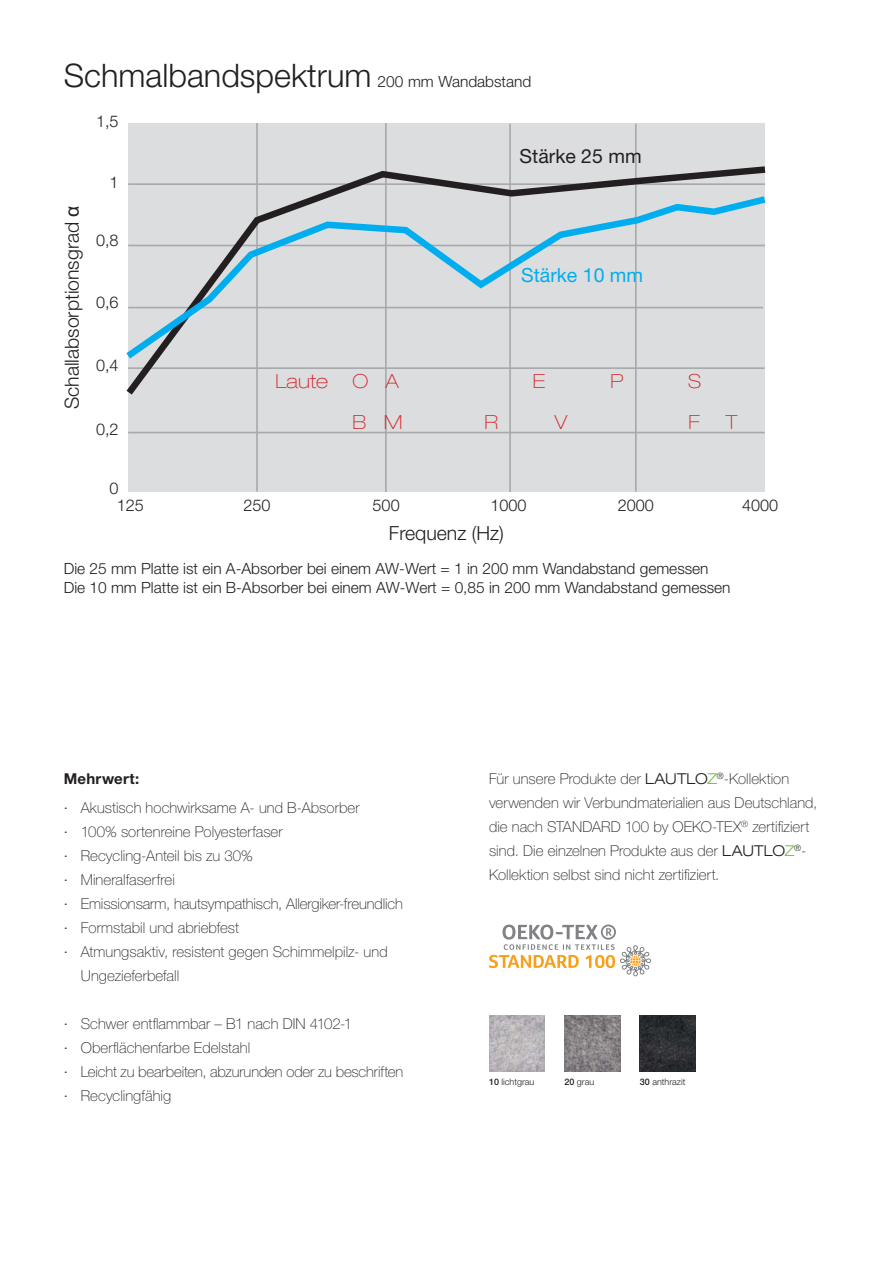
<style>
.page{position:relative;width:893px;height:1263px;background:#fff}
.page>*{position:absolute;margin:0;border:0;box-sizing:border-box;transform-origin:0 0}
.t1{font:300 32.4px "Helvetica Neue LT Pro";color:#231f20}
.t2{font:300 19.5px "Helvetica Neue LT Pro";color:#231f20}
.t3{font:100 expanded 19.5px "Helvetica Neue LT Pro";color:#d2232a}
.t4{font:19.5px "Helvetica Neue LT Pro";color:#00aeef}
.t5{font:19.5px "Helvetica Neue LT Pro";color:#231f20}
.t6{font:300 16.2px "Helvetica Neue LT Pro";color:#231f20}
.t7{font:300 15.45px/18.6px "Helvetica Neue LT Pro";color:#231f20}
.t8{font:100 15px/24px "Helvetica Neue LT Pro";color:#231f20}
.t9{font:700 15px "Helvetica Neue LT Pro";letter-spacing:.015em;color:#231f20}
.t10{font:300 9px "Helvetica Neue LT Pro";color:#231f20}
.s1{font-size:15.45px}
.s2{font-family:"Arial";font-weight:400}
.s3{font-weight:300;font-stretch:expanded}
.s4{font-weight:300;font-stretch:expanded;color:#80c342}
.s5{font-weight:500}
</style>
<div class="page">
<div style="left:128px;top:124px;width:637px;height:368px;background:#dcddde"></div>
<hr style="left:256px;top:124px;width:2px;height:368px;background:#a7a9ac">
<hr style="left:385px;top:124px;width:2px;height:368px;background:#a7a9ac">
<hr style="left:509px;top:124px;width:2px;height:368px;background:#a7a9ac">
<hr style="left:635px;top:124px;width:2px;height:368px;background:#a7a9ac">
<hr style="left:128px;top:432px;width:637px;height:1px;background:#a7a9ac">
<svg style="left:126px;top:163px;width:640px;height:239px"></svg>
<svg style="left:126px;top:192px;width:640px;height:173px"></svg>
<svg style="left:489px;top:925px;width:162px;height:51px"></svg>
<img style="left:640px;top:1015px;width:56px;height:56px">
<img style="left:564px;top:1015px;width:56px;height:56px">
<img style="left:489px;top:1015px;width:56px;height:56px">
<h1 class="t1" style="left:64px;top:64px;width:469px">Schmalbandspektrum <span class="s1">200 mm Wandabstand</span></h1>
<p class="t6" style="left:96px;top:115px;width:24px">1,5</p>
<h2 class="t2" style="left:65px;top:409px;width:205px;rotate:-90deg">Schallabsorptionsgrad <span class="s2">-</span></h2>
<p class="t6" style="left:110px;top:176px;width:11px">1</p>
<p class="t6" style="left:96px;top:234px;width:24px">0,8</p>
<p class="t6" style="left:96px;top:296px;width:24px">0,6</p>
<p class="t6" style="left:96px;top:360px;width:24px">0,4</p>
<p class="t6" style="left:96px;top:423px;width:24px">0,2</p>
<h2 class="t5" style="left:520px;top:145px;width:123px">Stärke 25 mm</h2>
<h2 class="t4" style="left:521px;top:264px;width:123px">Stärke 10 mm</h2>
<h2 class="t3" style="left:275px;top:370px;width:54px">Laute</h2>
<h2 class="t3" style="left:352px;top:370px;width:48px">O A</h2>
<h2 class="t3" style="left:533px;top:370px;width:14px">E</h2>
<h2 class="t3" style="left:610px;top:370px;width:14px">P</h2>
<h2 class="t3" style="left:688px;top:370px;width:14px">S</h2>
<h2 class="t3" style="left:352px;top:410px;width:52px">B M</h2>
<h2 class="t3" style="left:485px;top:410px;width:15px">R</h2>
<h2 class="t3" style="left:554px;top:410px;width:15px">V</h2>
<h2 class="t3" style="left:688px;top:410px;width:13px">F</h2>
<h2 class="t3" style="left:726px;top:410px;width:13px">T</h2>
<p class="t6" style="left:110px;top:482px;width:11px">0</p>
<p class="t6" style="left:117px;top:499px;width:29px">125</p>
<p class="t6" style="left:243px;top:499px;width:29px">250</p>
<p class="t6" style="left:373px;top:499px;width:29px">500</p>
<p class="t6" style="left:490px;top:499px;width:38px">1000</p>
<p class="t6" style="left:618px;top:499px;width:38px">2000</p>
<p class="t6" style="left:742px;top:499px;width:38px">4000</p>
<h2 class="t2" style="left:389px;top:526px;width:117px">Frequenz (Hz)</h2>
<p class="t7" style="left:64px;top:561px;width:668px">Die 25 mm Platte ist ein A-Absorber bei einem AW-Wert = 1 in 200 mm Wandabstand gemessen<br>Die 10 mm Platte ist ein B-Absorber bei einem AW-Wert = 0,85 in 200 mm Wandabstand gemessen</p>
<p class="t9" style="left:64px;top:770px;width:77px">Mehrwert:</p>
<p class="t8" style="left:64px;top:797px;width:297px">· Akustisch hochwirksame A- und B-Absorber</p>
<p class="t8" style="left:64px;top:821px;width:220px">· 100% sortenreine Polyesterfaser</p>
<p class="t8" style="left:64px;top:845px;width:191px">· Recycling-Anteil bis zu 30%</p>
<p class="t8" style="left:64px;top:869px;width:113px">· Mineralfaserfrei</p>
<p class="t8" style="left:64px;top:893px;width:341px">· Emissionsarm, hautsympathisch, Allergiker-freundlich</p>
<p class="t8" style="left:64px;top:917px;width:177px">· Formstabil und abriebfest</p>
<p class="t8" style="left:64px;top:941px;width:325px">· Atmungsaktiv, resistent gegen Schimmelpilz- und</p>
<p class="t8" style="left:81px;top:965px;width:100px">Ungezieferbefall</p>
<p class="t8" style="left:64px;top:1013px;width:341px">· Schwer entflammbar – B1 nach DIN 4102-1<br>· Oberflächenfarbe Edelstahl<br>· Leicht zu bearbeiten, abzurunden oder zu beschriften · Recyclingfähig</p>
<p class="t8" style="left:489px;top:768px;width:330px">Für unsere Produkte der <span class="s3">LAUTLO</span><span class="s4">Z</span><sup>®</sup>-Kollektion verwenden wir Verbundmaterialien aus Deutschland, die nach STANDARD 100 by OEKO-TEX<sup>®</sup> zertifiziert sind. Die einzelnen Produkte aus der <span class="s3">LAUTLO</span><span class="s4">Z</span><sup>®</sup>- Kollektion selbst sind nicht zertifiziert.</p>
<p class="t10" style="left:489px;top:1079px;width:47px"><span class="s5">10</span> lichtgrau</p>
<p class="t10" style="left:564px;top:1079px;width:31px"><span class="s5">20</span> grau</p>
<p class="t10" style="left:640px;top:1079px;width:47px"><span class="s5">30</span> anthrazit</p>
</div>
